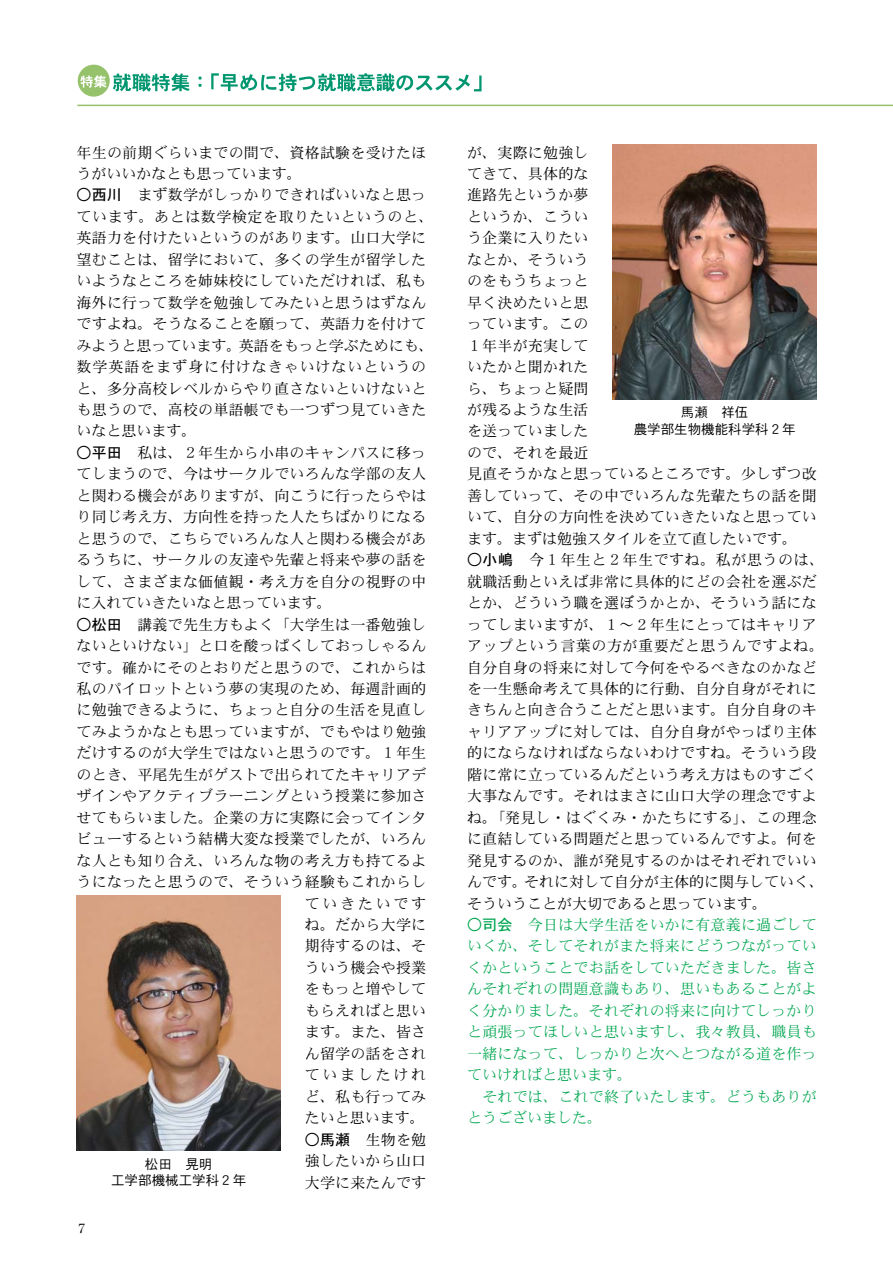
<style>
.page{position:relative;width:893px;height:1262px;background:#fff}
.page>*{position:absolute;margin:0;border:0;box-sizing:border-box;transform-origin:0 0}
.t1{font:15px/21.5px "DFPHS Mincho CID W3";letter-spacing:.015em;color:#000}
.t2{font:15px/21.5px "DFPHS Mincho CID W3";letter-spacing:.015em;color:#00a650;text-align:justify}
.t3{font:13.5px/16.5px "DFPHS Gothic CID W3";color:#000;text-align:center}
.t4{font:13.2px "Ryumin";color:#000}
.s1{font-family:"DFPHS Gothic CID W5"}
</style>
<div class="page">
<hr style="left:77px;top:105px;width:815px;height:1px;background:#96c26c">
<div style="left:78px;top:65px;width:32px;height:32px;background:#96c26c;border-radius:50%"></div>
<svg style="left:80px;top:75px;width:27px;height:13px"></svg>
<svg style="left:113px;top:73px;width:77px;height:19px"></svg>
<svg style="left:198px;top:77px;width:3px;height:10px"></svg>
<svg style="left:211px;top:73px;width:270px;height:19px"></svg>
<img style="left:612px;top:145px;width:204px;height:255px">
<img style="left:77px;top:895px;width:204px;height:255px">
<p class="t1" style="left:77px;top:143px;width:351px">年生の前期ぐらいまでの間で、資格試験を受けたほうがいいかなとも思っています。</p>
<p class="t1" style="left:77px;top:186px;width:359px"><span class="s1">○西川</span> まず数学がしっかりできればいいなと思っています。あとは数学検定を取りたいというのと、英語力を付けたいというのがあります。山口大学に望むことは、留学において、多くの学生が留学したいようなところを姉妹校にしていただければ、私も海外に行って数学を勉強してみたいと思うはずなんですよね。そうなることを願って、英語力を付けてみようと思っています。英語をもっと学ぶためにも、数学英語をまず身に付けなきゃいけないというのと、多分高校レベルからやり直さないといけないとも思うので、高校の単語帳でも一つずつ見ていきたいなと思います。</p>
<p class="t1" style="left:77px;top:443px;width:351px;text-align:justify"><span class="s1">○平田</span> 私は、２年生から小串のキャンパスに移ってしまうので、今はサークルでいろんな学部の友人と関わる機会がありますが、向こうに行ったらやはり同じ考え方、方向性を持った人たちばかりになると思うので、こちらでいろんな人と関わる機会があるうちに、サークルの友達や先輩と将来や夢の話をして、さまざまな価値観・考え方を自分の視野の中に入れていきたいなと思っています。</p>
<p class="t1" style="left:77px;top:615px;width:351px;text-align:right"><span class="s1">○松田</span> 講義で先生方もよく「大学生は一番勉強しないといけない」と口を酸っぱくしておっしゃるんです。確かにそのとおりだと思うので、これからは私のパイロットという夢の実現のため、毎週計画的に勉強できるように、ちょっと自分の生活を見直してみようかなとも思っていますが、でもやはり勉強だけするのが大学生ではないと思うのです。１年生のとき、平尾先生がゲストで出られてたキャリアデザインやアクティブラーニングという授業に参加させてもらいました。企業の方に実際に会ってインタビューするという結構大変な授業でしたが、いろんな人とも知り合え、いろんな物の考え方も持てるようになったと思うので、そういう経験もこれからしていきたいです<br>ね。だから大学に<br>期待するのは、そ<br>ういう機会や授業<br>をもっと増やして<br>もらえればと思い<br>ます。また、皆さ<br>ん留学の話をされ<br>ていましたけれ<br>ど、私も行ってみ<br>たいと思います。</p>
<p class="t1" style="left:305px;top:1130px;width:123px;text-align:justify"><span class="s1">○馬瀬</span> 生物を勉強したいから山口大学に来たんです</p>
<p class="t3" style="left:111px;top:1157px;width:136px">松田　晃明<br>工学部機械工学科２年</p>
<p class="t4" style="left:78px;top:1223px;width:8px">7</p>
<p class="t1" style="left:467px;top:143px;width:351px">が、実際に勉強し<br>てきて、具体的な<br>進路先というか夢<br>というか、こうい<br>う企業に入りたい<br>なとか、そういう<br>のをもうちょっと<br>早く決めたいと思<br>っています。この<br>１年半が充実して<br>いたかと聞かれた<br>ら、ちょっと疑問<br>が残るような生活<br>を送っていました<br>ので、それを最近<br>見直そうかなと思っているところです。少しずつ改善していって、その中でいろんな先輩たちの話を聞いて、自分の方向性を決めていきたいなと思っています。まずは勉強スタイルを立て直したいです。</p>
<p class="t1" style="left:467px;top:551px;width:359px"><span class="s1">○小嶋</span> 今１年生と２年生ですね。私が思うのは、就職活動といえば非常に具体的にどの会社を選ぶだとか、どういう職を選ぼうかとか、そういう話になってしまいますが、１～２年生にとってはキャリアアップという言葉の方が重要だと思うんですよね。自分自身の将来に対して今何をやるべきなのかなどを一生懸命考えて具体的に行動、自分自身がそれにきちんと向き合うことだと思います。自分自身のキャリアアップに対しては、自分自身がやっぱり主体的にならなければならないわけですね。そういう段階に常に立っているんだという考え方はものすごく大事なんです。それはまさに山口大学の理念ですよね。「発見し・はぐくみ・かたちにする」、この理念に直結している問題だと思っているんですよ。何を発見するのか、誰が発見するのかはそれぞれでいいんです。それに対して自分が主体的に関与していく、そういうことが大切であると思っています。</p>
<p class="t2" style="left:467px;top:915px;width:351px"><span class="s1">○司会</span> 今日は大学生活をいかに有意義に過ごしていくか、そしてそれがまた将来にどうつながっていくかということでお話をしていただきました。皆さんそれぞれの問題意識もあり、思いもあることがよく分かりました。それぞれの将来に向けてしっかりと頑張ってほしいと思いますし、我々教員、職員も一緒になって、しっかりと次へとつながる道を作っていければと思います。</p>
<p class="t2" style="left:467px;top:1087px;width:351px;text-indent:15px">それでは、これで終了いたします。どうもありがとうございました。</p>
<p class="t3" style="left:633px;top:406px;width:163px">馬瀬　祥伍<br>農学部生物機能科学科２年</p>
</div>
